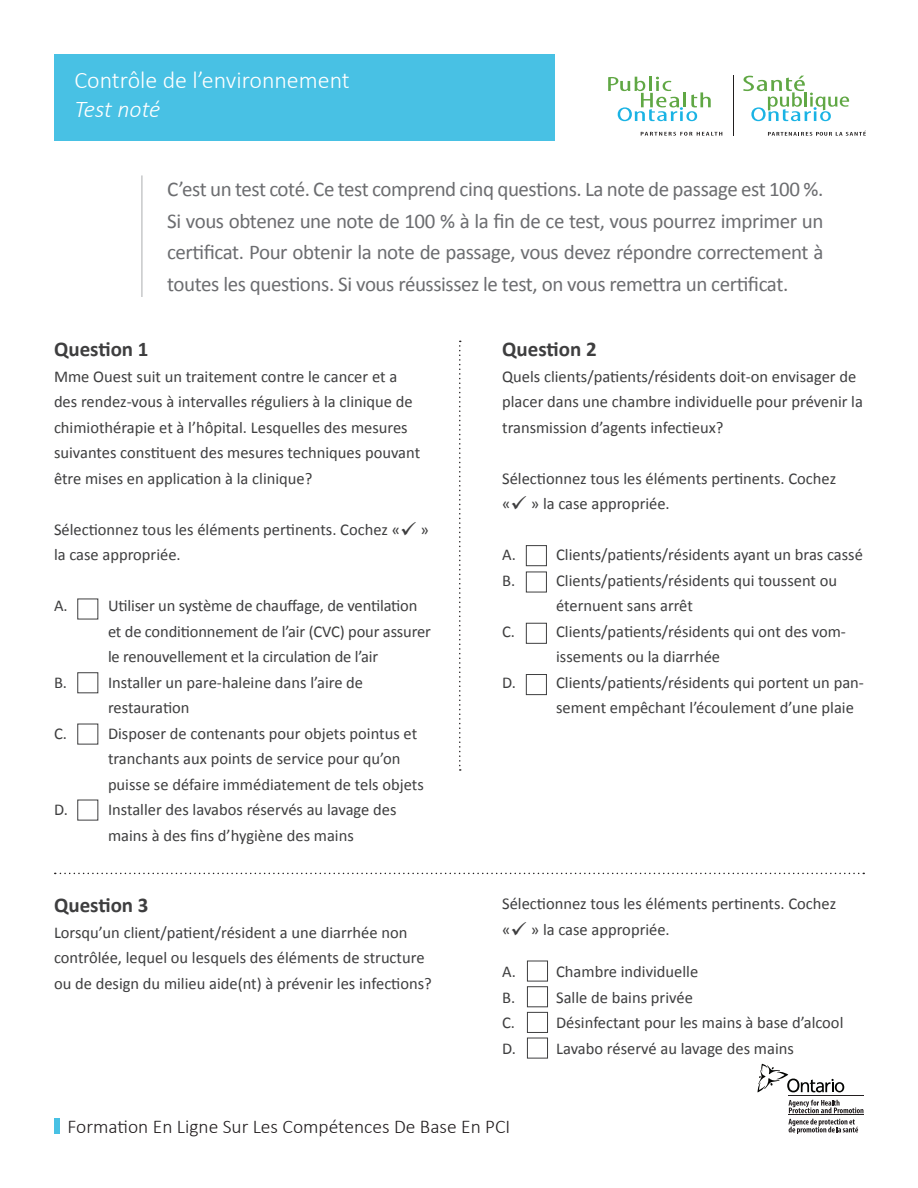
<style>
.page{position:relative;width:918px;height:1188px;background:#fff}
.page>*{position:absolute;margin:0;border:0;box-sizing:border-box;transform-origin:0 0}
.t1{font:300 24px "Calibri";color:#fff}
.t2{font:italic 300 24px "Calibri";letter-spacing:-.005em;color:#fff}
.t3{font:21px/31.5px "Calibri";letter-spacing:-.02em;color:#6c6d70;text-align:justify}
.t4{font:700 21px "Calibri";color:#3e3e3f}
.t5{font:300 19.5px "Calibri";color:#231f20}
.t6{font:16.5px/25.5px "Calibri";color:#3e3e3f}
</style>
<div class="page">
<div style="left:54px;top:54px;width:500px;height:87px;background:#48c1e4"></div>
<svg style="left:608px;top:77px;width:103px;height:44px"></svg>
<hr style="left:733px;top:75px;width:1px;height:61px;background:#211e1e">
<svg style="left:743px;top:76px;width:106px;height:45px"></svg>
<svg style="left:768px;top:131px;width:98px;height:5px"></svg>
<svg style="left:641px;top:132px;width:81px;height:4px"></svg>
<svg style="left:788px;top:1100px;width:75px;height:13px"></svg>
<hr style="left:788px;top:1095px;width:76px;height:1px;background:#231f20">
<svg style="left:788px;top:1119px;width:70px;height:15px"></svg>
<hr style="left:788px;top:1114px;width:76px;height:1px;background:#231f20">
<svg style="left:758px;top:1064px;width:86px;height:28px"></svg>
<div style="left:54px;top:1119px;width:5px;height:15px;background:#48c1e4"></div>
<hr style="left:141px;top:175px;width:2px;height:122px;background:#c7c8ca">
<svg style="left:459px;top:341px;width:2px;height:430px"></svg>
<svg style="left:55px;top:873px;width:809px;height:1px"></svg>
<div style="left:527px;top:961px;width:21px;height:20px;border:1px solid #3e3e3f"></div>
<div style="left:527px;top:986px;width:21px;height:21px;border:1px solid #3e3e3f"></div>
<div style="left:527px;top:1012px;width:21px;height:21px;border:1px solid #3e3e3f"></div>
<div style="left:527px;top:1038px;width:21px;height:20px;border:1px solid #3e3e3f"></div>
<div style="left:526px;top:545px;width:21px;height:21px;border:1px solid #3e3e3f"></div>
<div style="left:526px;top:572px;width:21px;height:20px;border:1px solid #3e3e3f"></div>
<div style="left:526px;top:623px;width:21px;height:21px;border:1px solid #3e3e3f"></div>
<div style="left:526px;top:674px;width:21px;height:21px;border:1px solid #3e3e3f"></div>
<div style="left:77px;top:672px;width:21px;height:21px;border:1px solid #3e3e3f"></div>
<div style="left:77px;top:724px;width:21px;height:20px;border:1px solid #3e3e3f"></div>
<div style="left:77px;top:800px;width:21px;height:20px;border:1px solid #3e3e3f"></div>
<p class="t1" style="left:74px;top:65px;width:277px">Contrôle de l’environnement</p>
<p class="t2" style="left:74px;top:94px;width:88px">Test noté</p>
<p class="t3" style="left:167px;top:174px;width:658px">C’est un test coté. Ce test comprend cinq questions. La note de passage est 100 %.<br>Si vous obtenez une note de 100 % à la fin de ce test, vous pourrez imprimer un certificat. Pour obtenir la note de passage, vous devez répondre correctement à toutes les questions. Si vous réussissez le test, on vous remettra un certificat.</p>
<p class="t4" style="left:54px;top:336px;width:96px">Question 1</p>
<p class="t6" style="left:54px;top:364px;width:368px">Mme Ouest suit un traitement contre le cancer et a des rendez-vous à intervalles réguliers à la clinique de chimiothérapie et à l’hôpital. Lesquelles des mesures suivantes constituent des mesures techniques pouvant être mises en application à la clinique?</p>
<p class="t6" style="left:54px;top:517px;width:376px">Sélectionnez tous les éléments pertinents. Cochez «✓ » la case appropriée.</p>
<p class="t6" style="left:54px;top:593px;width:15px">A.</p>
<p class="t6" style="left:108px;top:593px;width:324px">Utiliser un système de chauffage, de ventilation et de conditionnement de l’air (CVC) pour assurer le renouvellement et la circulation de l’air</p>
<p class="t6" style="left:54px;top:670px;width:15px">B.</p>
<p class="t6" style="left:108px;top:670px;width:257px">Installer un pare-haleine dans l’aire de restauration</p>
<p class="t6" style="left:54px;top:721px;width:14px">C.</p>
<p class="t6" style="left:108px;top:721px;width:317px">Disposer de contenants pour objets pointus et tranchants aux points de service pour qu’on puisse se défaire immédiatement de tels objets</p>
<p class="t6" style="left:54px;top:797px;width:15px">D.</p>
<p class="t6" style="left:108px;top:797px;width:290px">Installer des lavabos réservés au lavage des mains à des fins d’hygiène des mains</p>
<p class="t4" style="left:54px;top:892px;width:96px">Question 3</p>
<p class="t6" style="left:54px;top:920px;width:379px">Lorsqu’un client/patient/résident a une diarrhée non contrôlée, lequel ou lesquels des éléments de structure ou de design du milieu aide(nt) à prévenir les infections?</p>
<p class="t4" style="left:502px;top:336px;width:96px">Question 2</p>
<p class="t6" style="left:502px;top:364px;width:362px">Quels clients/patients/résidents doit-on envisager de placer dans une chambre individuelle pour prévenir la transmission d’agents infectieux?</p>
<p class="t6" style="left:502px;top:466px;width:336px">Sélectionnez tous les éléments pertinents. Cochez «✓ » la case appropriée.</p>
<p class="t6" style="left:502px;top:542px;width:15px">A.</p>
<p class="t6" style="left:556px;top:542px;width:308px">Clients/patients/résidents ayant un bras cassé</p>
<p class="t6" style="left:502px;top:568px;width:15px">B.</p>
<p class="t6" style="left:556px;top:568px;width:283px">Clients/patients/résidents qui toussent ou éternuent sans arrêt</p>
<p class="t6" style="left:502px;top:619px;width:14px">C.</p>
<p class="t6" style="left:556px;top:619px;width:291px">Clients/patients/résidents qui ont des vom&shy;issements ou la diarrhée</p>
<p class="t6" style="left:502px;top:670px;width:15px">D.</p>
<p class="t6" style="left:556px;top:670px;width:309px">Clients/patients/résidents qui portent un pan&shy;sement empêchant l’écoulement d’une plaie</p>
<p class="t6" style="left:502px;top:891px;width:336px">Sélectionnez tous les éléments pertinents. Cochez «✓ » la case appropriée.</p>
<p class="t6" style="left:502px;top:959px;width:15px">A.</p>
<p class="t6" style="left:556px;top:959px;width:144px">Chambre individuelle</p>
<p class="t6" style="left:502px;top:984px;width:15px">B.</p>
<p class="t6" style="left:556px;top:984px;width:138px">Salle de bains privée</p>
<p class="t6" style="left:502px;top:1010px;width:14px">C.</p>
<p class="t6" style="left:556px;top:1010px;width:289px">Désinfectant pour les mains à base d’alcool</p>
<p class="t6" style="left:502px;top:1035px;width:15px">D.</p>
<p class="t6" style="left:556px;top:1035px;width:239px">Lavabo réservé au lavage des mains</p>
<p class="t5" style="left:68px;top:1114px;width:444px">Formation En Ligne Sur Les Compétences De Base En PCI</p>
</div>
